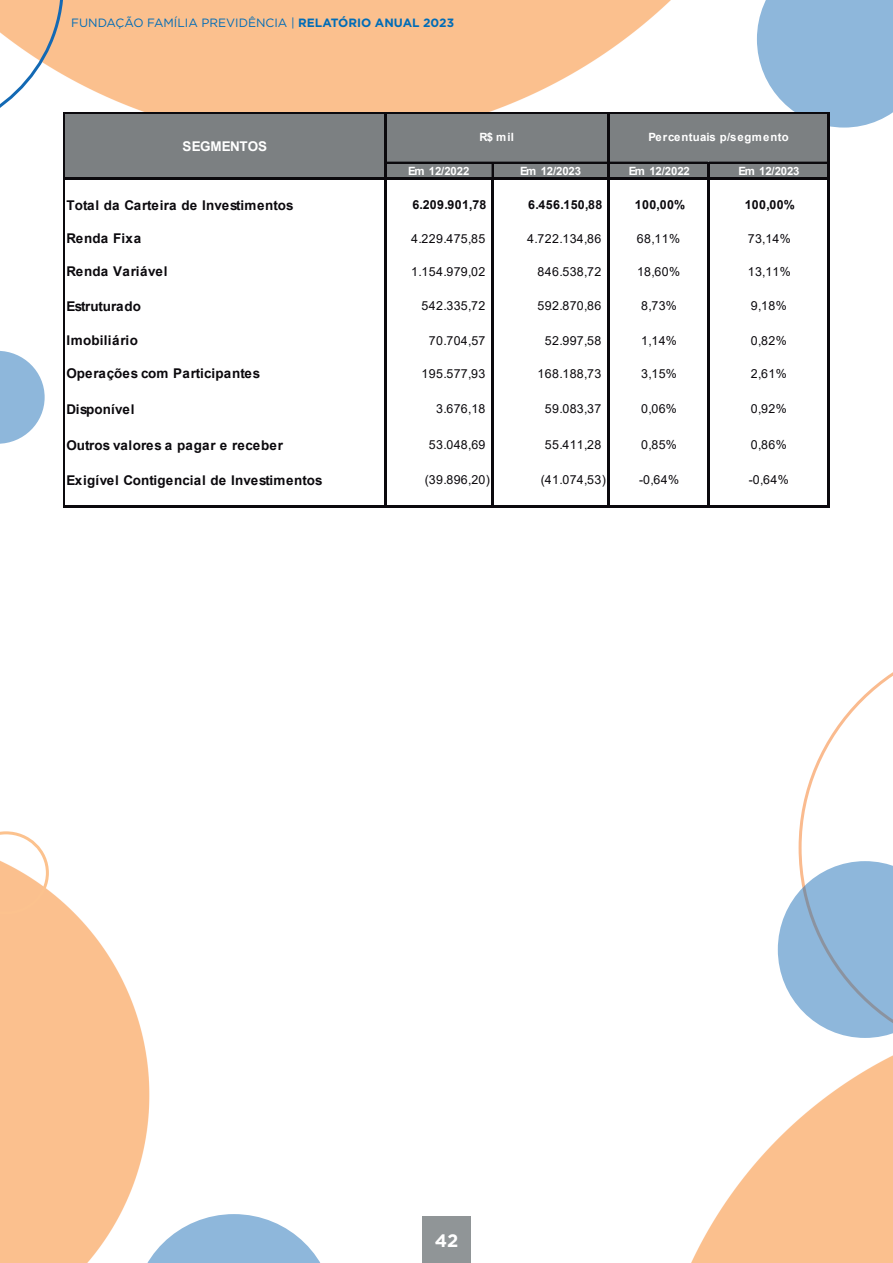
<style>
.page{position:relative;width:893px;height:1263px;background:#fff}
.page>*{position:absolute;margin:0;border:0;box-sizing:border-box;transform-origin:0 0}
.t1{font:700 18px "Gotham";color:#fff}
.t2{font:700 13.5px "Arial";letter-spacing:.005em;color:#0b090d}
.t3{font:700 13.5px "Arial";letter-spacing:.025em;color:#0b090d}
.t4{font:700 13.5px "Arial";letter-spacing:.03em;color:#0b090d}
.t5{font:700 13.5px "Arial";letter-spacing:-.01em;color:#fff}
.t6{font:12.45px "Arial";letter-spacing:.025em;color:#0b090d}
.t7{font:700 12.45px "Arial";letter-spacing:.025em;color:#0b090d}
.t8{font:12px "Gotham";color:#006cb7}
.t9{font:700 11.4px "Arial";letter-spacing:-.01em;color:#fff}
.t10{font:700 11.4px "Arial";letter-spacing:.03em;color:#fff}
.s1{font-weight:700}
</style>
<div class="page">
<img style="left:0;top:0;width:893px;height:1263px">
<svg style="left:778px;top:637px;width:115px;height:422px"></svg>
<div style="left:64px;top:138px;width:765px;height:369px;background:#fff"></div>
<svg style="left:0;top:0;width:64px;height:138px"></svg>
<svg style="left:134px;top:1214px;width:200px;height:49px"></svg>
<svg style="left:0;top:351px;width:45px;height:93px"></svg>
<svg style="left:0;top:831px;width:49px;height:83px"></svg>
<svg style="left:757px;top:0;width:136px;height:128px;background:#96bcdd"></svg>
<div style="left:64px;top:114px;width:765px;height:66px;background:#7c8082"></div>
<hr style="left:386px;top:162px;width:221px;height:1px;background:#0b090d">
<hr style="left:609px;top:162px;width:98px;height:1px;background:#0b090d">
<svg style="left:492px;top:163px;width:1px;height:15px"></svg>
<hr style="left:63px;top:112px;width:1px;height:395px;background:#0b090d">
<hr style="left:384px;top:114px;width:2px;height:393px;background:#0b090d">
<hr style="left:607px;top:114px;width:2px;height:393px;background:#0b090d">
<hr style="left:827px;top:114px;width:2px;height:393px;background:#0b090d">
<hr style="left:491px;top:180px;width:2px;height:327px;background:#0b090d">
<hr style="left:707px;top:162px;width:2px;height:345px;background:#0b090d">
<hr style="left:64px;top:112px;width:765px;height:2px;background:#0b090d">
<hr style="left:709px;top:162px;width:118px;height:1px;background:#0b090d">
<hr style="left:64px;top:178px;width:765px;height:2px;background:#0b090d">
<hr style="left:64px;top:505px;width:765px;height:2px;background:#0b090d">
<div style="left:422px;top:1216px;width:49px;height:47px;background:#909597"></div>
<p class="t8" style="left:71px;top:15px;width:384px">FUNDAÇÃO FAMÍLIA PREVIDÊNCIA | <span class="s1">RELATÓRIO ANUAL 2023</span></p>
<p class="t5" style="left:182px;top:136px;width:86px">SEGMENTOS</p>
<p class="t9" style="left:480px;top:129px;width:36px">R$ mil</p>
<p class="t10" style="left:648px;top:129px;width:142px">Percentuais p/segmento</p>
<p class="t9" style="left:408px;top:162px;width:63px">Em 12/2022</p>
<p class="t9" style="left:520px;top:162px;width:63px">Em 12/2023</p>
<p class="t9" style="left:629px;top:162px;width:63px">Em 12/2022</p>
<p class="t9" style="left:738px;top:162px;width:63px">Em 12/2023</p>
<p class="t2" style="left:67px;top:195px;width:228px">Total da Carteira de Investimentos</p>
<p class="t7" style="left:412px;top:195px;width:76px">6.209.901,78</p>
<p class="t7" style="left:528px;top:195px;width:76px">6.456.150,88</p>
<p class="t7" style="left:635px;top:195px;width:52px">100,00%</p>
<p class="t7" style="left:745px;top:195px;width:52px">100,00%</p>
<p class="t2" style="left:67px;top:229px;width:76px">Renda Fixa</p>
<p class="t6" style="left:411px;top:230px;width:76px">4.229.475,85</p>
<p class="t6" style="left:527px;top:230px;width:76px">4.722.134,86</p>
<p class="t6" style="left:637px;top:230px;width:45px">68,11%</p>
<p class="t6" style="left:748px;top:230px;width:45px">73,14%</p>
<p class="t3" style="left:67px;top:262px;width:103px">Renda Variável</p>
<p class="t6" style="left:411px;top:263px;width:76px">1.154.979,02</p>
<p class="t6" style="left:538px;top:263px;width:65px">846.538,72</p>
<p class="t6" style="left:637px;top:263px;width:45px">18,60%</p>
<p class="t6" style="left:748px;top:263px;width:45px">13,11%</p>
<p class="t2" style="left:67px;top:297px;width:76px">Estruturado</p>
<p class="t6" style="left:422px;top:297px;width:65px">542.335,72</p>
<p class="t6" style="left:538px;top:297px;width:65px">592.870,86</p>
<p class="t6" style="left:641px;top:297px;width:37px">8,73%</p>
<p class="t6" style="left:751px;top:297px;width:37px">9,18%</p>
<p class="t4" style="left:67px;top:331px;width:73px">Imobiliário</p>
<p class="t6" style="left:429px;top:332px;width:58px">70.704,57</p>
<p class="t6" style="left:545px;top:332px;width:58px">52.997,58</p>
<p class="t6" style="left:641px;top:332px;width:37px">1,14%</p>
<p class="t6" style="left:751px;top:332px;width:37px">0,82%</p>
<p class="t2" style="left:67px;top:364px;width:195px">Operações com Participantes</p>
<p class="t6" style="left:422px;top:365px;width:65px">195.577,93</p>
<p class="t6" style="left:538px;top:365px;width:65px">168.188,73</p>
<p class="t6" style="left:641px;top:365px;width:37px">3,15%</p>
<p class="t6" style="left:751px;top:365px;width:37px">2,61%</p>
<p class="t2" style="left:67px;top:400px;width:69px">Disponível</p>
<p class="t6" style="left:436px;top:400px;width:51px">3.676,18</p>
<p class="t6" style="left:545px;top:400px;width:58px">59.083,37</p>
<p class="t6" style="left:641px;top:400px;width:37px">0,06%</p>
<p class="t6" style="left:751px;top:400px;width:37px">0,92%</p>
<p class="t2" style="left:67px;top:435px;width:218px">Outros valores a pagar e receber</p>
<p class="t6" style="left:429px;top:436px;width:58px">53.048,69</p>
<p class="t6" style="left:545px;top:436px;width:58px">55.411,28</p>
<p class="t6" style="left:641px;top:436px;width:37px">0,85%</p>
<p class="t6" style="left:751px;top:436px;width:37px">0,86%</p>
<p class="t2" style="left:67px;top:470px;width:257px">Exigível Contigencial de Investimentos</p>
<p class="t6" style="left:425px;top:471px;width:67px">(39.896,20)</p>
<p class="t6" style="left:541px;top:471px;width:67px">(41.074,53)</p>
<p class="t6" style="left:639px;top:471px;width:42px">-0,64%</p>
<p class="t6" style="left:749px;top:471px;width:42px">-0,64%</p>
<h1 class="t1" style="left:435px;top:1228px;width:25px">42</h1>
</div>
